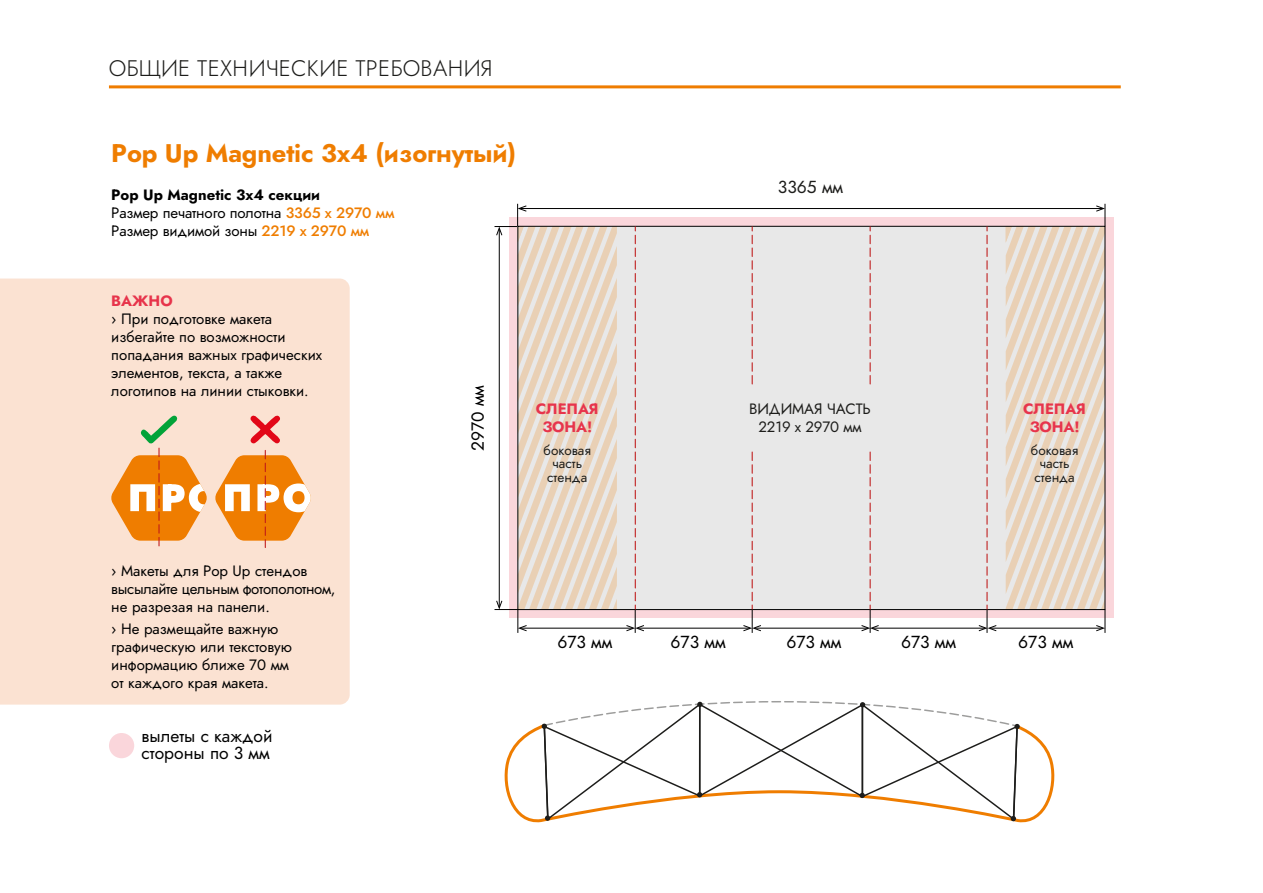
<style>
.page{position:relative;width:1263px;height:893px;background:#fff}
.page>*{position:absolute;margin:0;border:0;box-sizing:border-box;transform-origin:0 0}
.t1{font:700 25.5px "Jost";letter-spacing:-.005em;color:#ef7d00}
.t2{font:300 22.5px "Jost";color:#1d1d1b}
.t3{font:17.4px/16.5px "Jost";color:#000}
.t4{font:17.4px "Jost";color:#1d1d1b}
.t5{font:15px/18px "Jost";color:#000}
.t6{font:15px/18px "Jost";letter-spacing:-.01em;color:#1d1d1b;text-align:center}
.t7{font:700 15px/18px "Jost";letter-spacing:-.01em;color:#e7344c;text-align:center}
.t8{font:700 15px "Jost";color:#e7344b}
.t9{font:13.5px/13.5px "Jost";color:#1d1d1b;text-align:center}
.s1{font-weight:700}
.s2{font-weight:500;color:#ef7d00}
</style>
<div class="page">
<svg style="left:617px;top:218px;width:496px;height:400px;background:#ebc9ce"></svg>
<div style="left:518px;top:226px;width:587px;height:384px;background:#e8e8e8"></div>
<hr style="left:109px;top:85px;width:1012px;height:3px;background:#ef7d00">
<hr style="left:520px;top:208px;width:582px;height:1px;background:#000">
<hr style="left:521px;top:628px;width:111px;height:1px;background:#000">
<svg style="left:494px;top:204px;width:123px;height:429px"></svg>
<hr style="left:638px;top:628px;width:111px;height:1px;background:#000">
<svg style="left:626px;top:227px;width:18px;height:406px"></svg>
<hr style="left:755px;top:628px;width:112px;height:1px;background:#000">
<svg style="left:743px;top:227px;width:18px;height:406px"></svg>
<hr style="left:873px;top:628px;width:112px;height:1px;background:#000">
<svg style="left:861px;top:227px;width:18px;height:406px"></svg>
<hr style="left:990px;top:628px;width:112px;height:1px;background:#000">
<svg style="left:979px;top:227px;width:17px;height:406px"></svg>
<svg style="left:1006px;top:204px;width:99px;height:429px"></svg>
<div style="left:732px;top:385px;width:158px;height:65px;background:#e8e8e8"></div>
<div style="left:0;top:279px;width:350px;height:426px;background:#fbe2d2"></div>
<svg style="left:111px;top:415px;width:96px;height:133px;background:#f0b97e"></svg>
<svg style="left:215px;top:413px;width:96px;height:135px;background:#f6b781"></svg>
<div style="left:109px;top:733px;width:25px;height:25px;background:#fad6db;border-radius:50%"></div>
<svg style="left:504px;top:725px;width:551px;height:98px"></svg>
<svg style="left:543px;top:729px;width:476px;height:93px"></svg>
<svg style="left:545px;top:815px;width:5px;height:6px"></svg>
<svg style="left:697px;top:792px;width:5px;height:5px"></svg>
<svg style="left:859px;top:793px;width:6px;height:5px"></svg>
<svg style="left:1011px;top:816px;width:5px;height:5px"></svg>
<svg style="left:542px;top:701px;width:478px;height:28px"></svg>
<h2 class="t2" style="left:109px;top:53px;width:385px">ОБЩИЕ ТЕХНИЧЕСКИЕ ТРЕБОВАНИЯ</h2>
<h1 class="t1" style="left:111px;top:136px;width:406px">Pop Up Magnetic 3х4 (изогнутый)</h1>
<p class="t5" style="left:111px;top:186px;width:285px"><span class="s1">Pop Up Magnetic 3х4 секции<br></span>Размер печатного полотна <span class="s2">3365 х 2970 мм<br></span>Размер видимой зоны <span class="s2">2219 х 2970 мм</span></p>
<p class="t8" style="left:111px;top:290px;width:63px">ВАЖНО</p>
<p class="t5" style="left:111px;top:309px;width:212px">› При подготовке макета избегайте по возможности попадания важных графических элементов, текста, а также логотипов на линии стыковки.</p>
<p class="t3" style="left:470px;top:451px;width:67px;rotate:-90deg">2970 мм</p>
<p class="t7" style="left:536px;top:400px;width:64px">СЛЕПАЯ<br>ЗОНА!</p>
<p class="t9" style="left:544px;top:443px;width:49px">боковая часть стенда</p>
<p class="t4" style="left:778px;top:175px;width:67px">3365 мм</p>
<p class="t6" style="left:749px;top:400px;width:123px">ВИДИМАЯ ЧАСТЬ<br>2219 х 2970 мм</p>
<p class="t7" style="left:1023px;top:400px;width:64px">СЛЕПАЯ<br>ЗОНА!</p>
<p class="t9" style="left:1031px;top:443px;width:49px">боковая часть стенда</p>
<p class="t5" style="left:111px;top:561px;width:226px">› Макеты для Pop Uр стендов высылайте цельным фотополотном, не разрезая на панели.</p>
<p class="t5" style="left:111px;top:620px;width:182px">› Не размещайте важную графическую или текстовую информацию ближе 70 мм от каждого края макета.</p>
<p class="t3" style="left:142px;top:728px;width:132px">вылеты с каждой стороны по 3 мм</p>
<p class="t3" style="left:557px;top:634px;width:57px">673 мм</p>
<p class="t3" style="left:671px;top:634px;width:57px">673 мм</p>
<p class="t3" style="left:786px;top:634px;width:57px">673 мм</p>
<p class="t3" style="left:901px;top:634px;width:57px">673 мм</p>
<p class="t3" style="left:1018px;top:634px;width:57px">673 мм</p>
</div>
